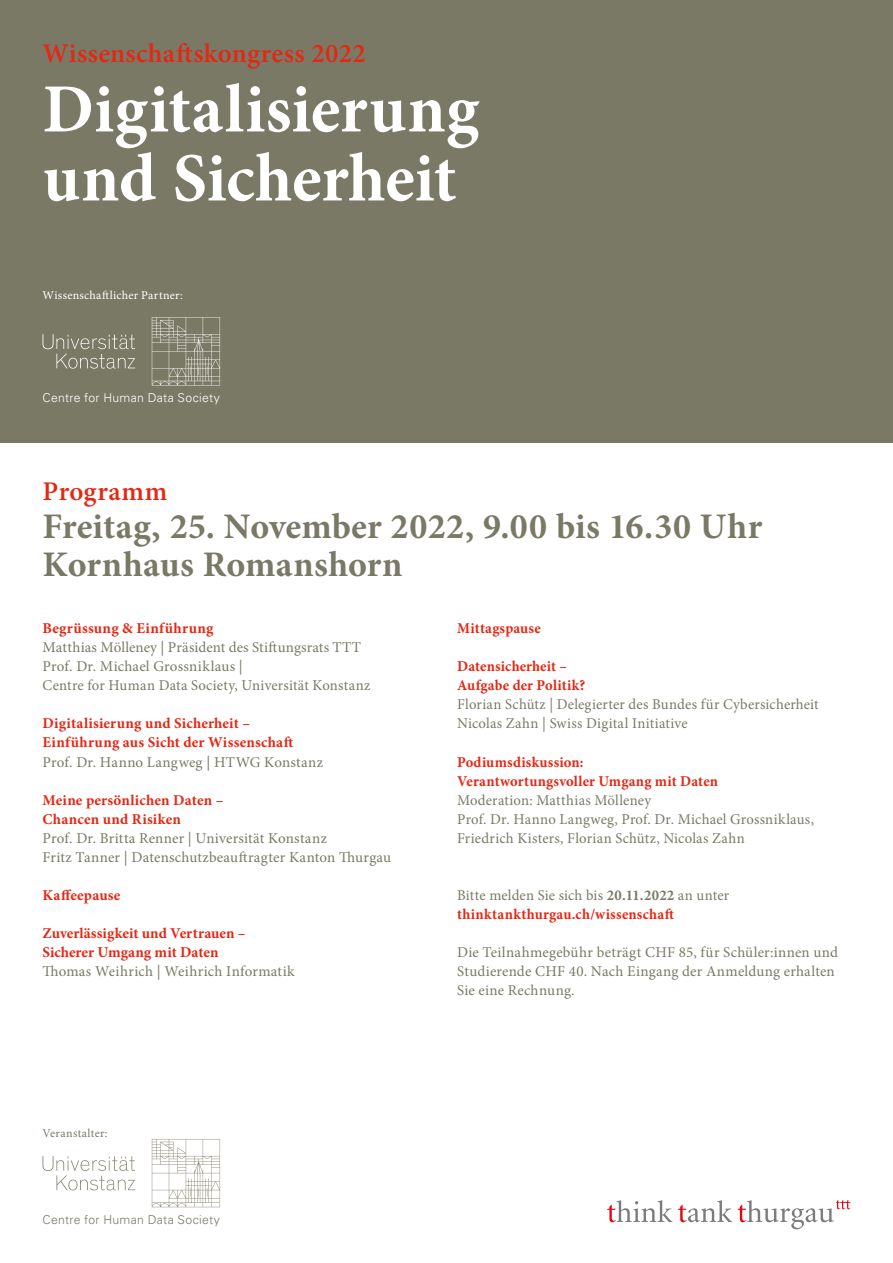
<style>
.page{position:relative;width:893px;height:1263px;background:#fff}
.page>*{position:absolute;margin:0;border:0;box-sizing:border-box;transform-origin:0 0}
.t1{font:700 69px/69px "Minion Pro";letter-spacing:-.005em;color:#fff}
.t2{font:700 36px/38.1px "Minion Pro";letter-spacing:.01em;color:#7a7966}
.t3{font:600 27px "Minion Pro";letter-spacing:.015em;color:#e52713}
.t4{font:15px/19px "Minion Pro";letter-spacing:.015em;color:#7a7966}
.t5{font:700 15px/19px "Minion Pro";letter-spacing:.01em;color:#e52713}
.t6{font:300 12.3px "Univers";letter-spacing:.025em;color:#7a7966}
.t7{font:300 12.3px "Univers";letter-spacing:.025em;color:#fff}
.t8{font:12px "Minion Pro";letter-spacing:.025em;color:#fff}
.t9{font:12px "Minion Pro";letter-spacing:.025em;color:#7a7966}
.s1{font-weight:400;color:#7a7966}
.s2{color:#7a7966}
</style>
<div class="page">
<div style="left:0;top:0;width:893px;height:443px;background:#7a7966"></div>
<svg style="left:607px;top:1200px;width:65px;height:22px"></svg>
<svg style="left:678px;top:1200px;width:172px;height:29px"></svg>
<svg style="left:43px;top:1156px;width:92px;height:34px"></svg>
<svg style="left:152px;top:1139px;width:68px;height:68px"></svg>
<svg style="left:43px;top:334px;width:92px;height:35px"></svg>
<svg style="left:152px;top:317px;width:68px;height:68px"></svg>
<h3 class="t3" style="left:43px;top:35px;width:325px">Wissenschaftskongress 2022</h3>
<h1 class="t1" style="left:43px;top:74px;width:438px">Digitalisierung und Sicherheit</h1>
<p class="t8" style="left:43px;top:287px;width:142px">Wissenschaftlicher Partner:</p>
<p class="t7" style="left:43px;top:390px;width:179px">Centre for Human Data Society</p>
<h3 class="t3" style="left:43px;top:473px;width:126px">Programm</h3>
<h2 class="t2" style="left:43px;top:507px;width:721px">Freitag, 25. November 2022, 9.00 bis 16.30 Uhr<br>Kornhaus Romanshorn</h2>
<p class="t5" style="left:43px;top:619px;width:172px">Begrüssung &amp; Einführung</p>
<p class="t4" style="left:43px;top:638px;width:329px">Matthias Mölleney | Präsident des Stiftungsrats TTT<br>Prof. Dr. Michael Grossniklaus |<br>Centre for Human Data Society, Universität Konstanz</p>
<p class="t5" style="left:43px;top:714px;width:252px">Digitalisierung und Sicherheit –<br>Einführung aus Sicht der Wissenschaft</p>
<p class="t4" style="left:43px;top:752px;width:282px">Prof. Dr. Hanno Langweg | HTWG Konstanz</p>
<p class="t5" style="left:43px;top:790px;width:182px">Meine persönlichen Daten –<br>Chancen und Risiken</p>
<p class="t4" style="left:43px;top:828px;width:350px">Prof. Dr. Britta Renner | Universität Konstanz<br>Fritz Tanner | Datenschutzbeauftragter Kanton Thurgau</p>
<p class="t5" style="left:43px;top:885px;width:79px">Kaffeepause</p>
<p class="t5" style="left:43px;top:923px;width:204px">Zuverlässigkeit und Vertrauen –<br>Sicherer Umgang mit Daten</p>
<p class="t4" style="left:43px;top:962px;width:254px">Thomas Weihrich | Weihrich Informatik</p>
<p class="t9" style="left:43px;top:1125px;width:67px">Veranstalter:</p>
<p class="t6" style="left:43px;top:1212px;width:179px">Centre for Human Data Society</p>
<p class="t5" style="left:457px;top:619px;width:85px">Mittagspause</p>
<p class="t5" style="left:457px;top:657px;width:130px">Datensicherheit –<br>Aufgabe der Politik?</p>
<p class="t4" style="left:457px;top:695px;width:363px">Florian Schütz | Delegierter des Bundes für Cybersicherheit<br>Nicolas Zahn | Swiss Digital Initiative</p>
<p class="t5" style="left:457px;top:752px;width:262px">Podiumsdiskussion:<br>Verantwortungsvoller Umgang mit Daten</p>
<p class="t4" style="left:457px;top:790px;width:358px">Moderation: Matthias Mölleney<br>Prof. Dr. Hanno Langweg, Prof. Dr. Michael Grossniklaus,<br>Friedrich Kisters, Florian Schütz, Nicolas Zahn</p>
<p class="t5" style="left:457px;top:885px;width:274px"><span class="s1">Bitte melden Sie sich bis</span> <span class="s2">20.11.2022</span> <span class="s1">an unter </span>thinktankthurgau.ch/wissenschaft</p>
<p class="t4" style="left:457px;top:943px;width:383px">Die Teilnahmegebühr beträgt CHF 85, für Schüler:innen und<br>Studierende CHF 40. Nach Eingang der Anmeldung erhalten<br>Sie eine Rechnung.</p>
</div>
